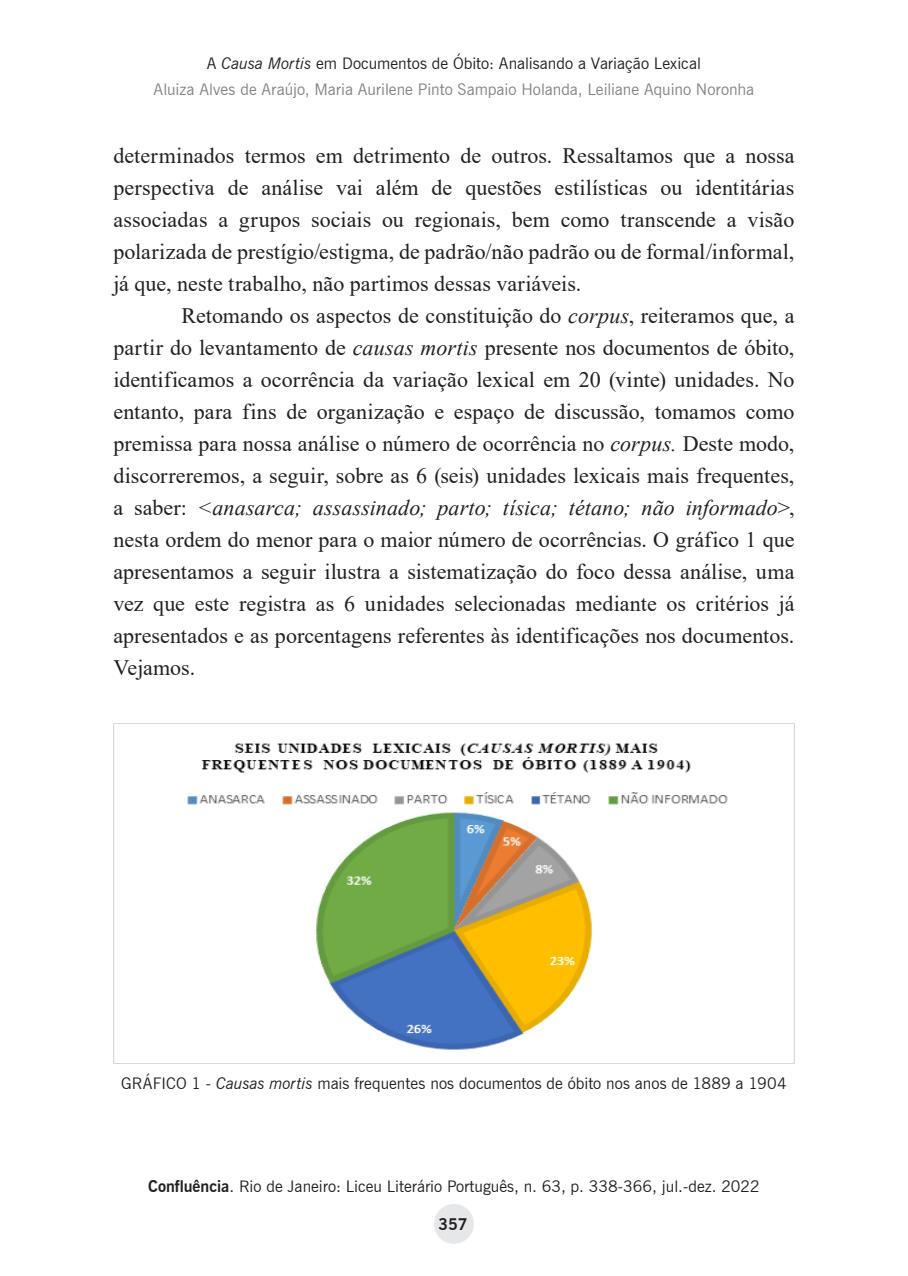
<style>
.page{position:relative;width:908px;height:1276px;background:#fff}
.page>*{position:absolute;margin:0;border:0;box-sizing:border-box;transform-origin:0 0}
.confluencia_TEXTO_no{font:22px/32px "Times New Roman";color:#231f20;text-align:justify}
.confluencia_CABEÇALH{font:16px "News Gothic BT";color:#231f20}
.t1{font:16px/25.6px "News Gothic BT";color:#808285;text-align:center}
.t2{font:700 16px "News Gothic BT";color:#231f20}
.s1{color:#231f20}
.s2{font-style:italic;color:#231f20}
.s3{font-style:italic}
.s4{font-weight:700}
</style>
<div class="page">
<div style="left:434px;top:1204px;width:39px;height:39px;background:#e6e7e9;border-radius:50%"></div>
<img style="left:113px;top:723px;width:681px;height:341px">
<p class="t1" style="left:153px;top:50px;width:602px"><span class="s1">A</span> <span class="s2">Causa Mortis</span> <span class="s1">em Documentos de Óbito: Analisando a Variação Lexical<br></span>Aluiza Alves de Araújo, Maria Aurilene Pinto Sampaio Holanda, Leiliane Aquino Noronha</p>
<p class="confluencia_TEXTO_no" style="left:113px;top:139px;width:682px">determinados termos em detrimento de outros. Ressaltamos que a nossa perspectiva de análise vai além de questões estilísticas ou identitárias associadas a grupos sociais ou regionais, bem como transcende a visão polarizada de prestígio/estigma, de padrão/não padrão ou de formal/informal, já que, neste trabalho, não partimos dessas variáveis.</p>
<p class="confluencia_TEXTO_no" style="left:113px;top:299px;width:682px;text-indent:68px">Retomando os aspectos de constituição do <span class="s3">corpus</span>, reiteramos que, a partir do levantamento de <span class="s3">causas mortis</span> presente nos documentos de óbito, identificamos a ocorrência da variação lexical em 20 (vinte) unidades. No entanto, para fins de organização e espaço de discussão, tomamos como premissa para nossa análise o número de ocorrência no <span class="s3">corpus.</span> Deste modo, discorreremos, a seguir, sobre as 6 (seis) unidades lexicais mais frequentes, a saber: <span class="s3">&lt;anasarca; assassinado; parto; tísica; tétano; não informado</span>&gt;, nesta ordem do menor para o maior número de ocorrências. O gráfico 1 que apresentamos a seguir ilustra a sistematização do foco dessa análise, uma vez que este registra as 6 unidades selecionadas mediante os critérios já apresentados e as porcentagens referentes às identificações nos documentos.<br>Vejamos.</p>
<p class="confluencia_CABEÇALH" style="left:121px;top:1074px;width:666px">GRÁFICO 1 - <span class="s3">Causas mortis</span> mais frequentes nos documentos de óbito nos anos de 1889 a 1904</p>
<p class="confluencia_CABEÇALH" style="left:148px;top:1176px;width:613px"><span class="s4">Confluência</span>. Rio de Janeiro: Liceu Literário Português, n. 63, p. 338-366, jul.-dez. 2022</p>
<p class="t2" style="left:438px;top:1214px;width:31px">357</p>
</div>
